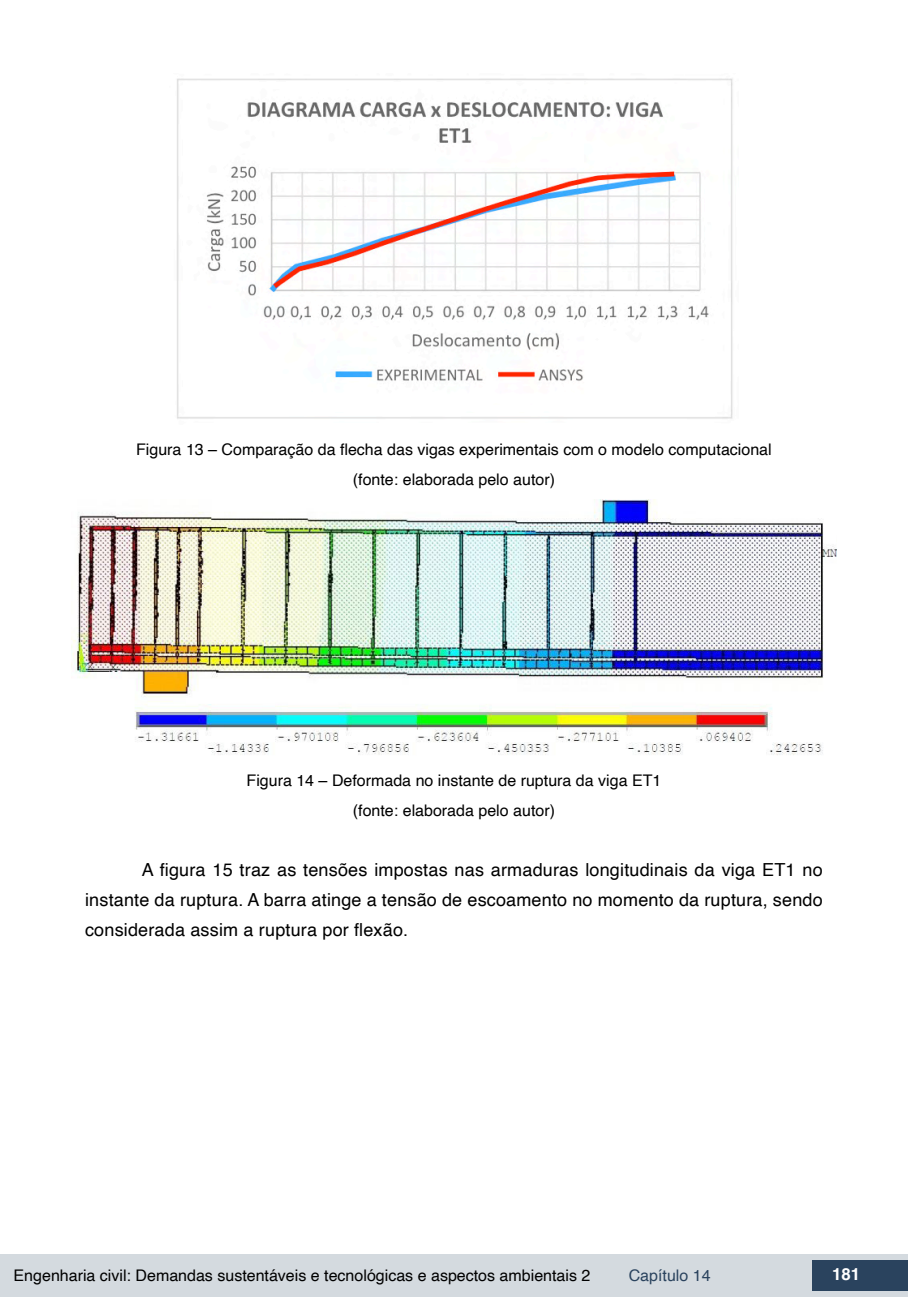
<style>
.page{position:relative;width:908px;height:1304px;background:#fff}
.page>*{position:absolute;margin:0;border:0;box-sizing:border-box;transform-origin:0 0}
.t1{font:18px/30px "Helvetica";letter-spacing:.01em;color:#000;text-align:justify}
.t2{font:700 16.8px "Helvetica";color:#fff}
.t3{font:16px/30.6px "Helvetica";color:#000;text-align:center}
.t4{font:16px "Helvetica";color:#2a435e}
</style>
<div class="page">
<div style="left:0;top:1254px;width:906px;height:43px;background:#d4dadf"></div>
<div style="left:812px;top:1261px;width:95px;height:30px;background:#2a435e"></div>
<img style="left:177px;top:78px;width:556px;height:341px">
<img style="left:72px;top:500px;width:763px;height:255px">
<p class="t3" style="left:136px;top:434px;width:636px">Figura 13 – Comparação da flecha das vigas experimentais com o modelo computacional (fonte: elaborada pelo autor)</p>
<p class="t3" style="left:246px;top:765px;width:416px">Figura 14 – Deformada no instante de ruptura da viga ET1 (fonte: elaborada pelo autor)</p>
<p class="t1" style="left:85px;top:855px;width:738px;text-indent:57px">A figura 15 traz as tensões impostas nas armaduras longitudinais da viga ET1 no instante da ruptura. A barra atinge a tensão de escoamento no momento da ruptura, sendo considerada assim a ruptura por flexão.</p>
<p class="t3" style="left:14px;top:1260px;width:578px">Engenharia civil: Demandas sustentáveis e tecnológicas e aspectos ambientais 2</p>
<p class="t4" style="left:628px;top:1263px;width:83px">Capítulo 14</p>
<p class="t2" style="left:831px;top:1264px;width:30px">181</p>
</div>
